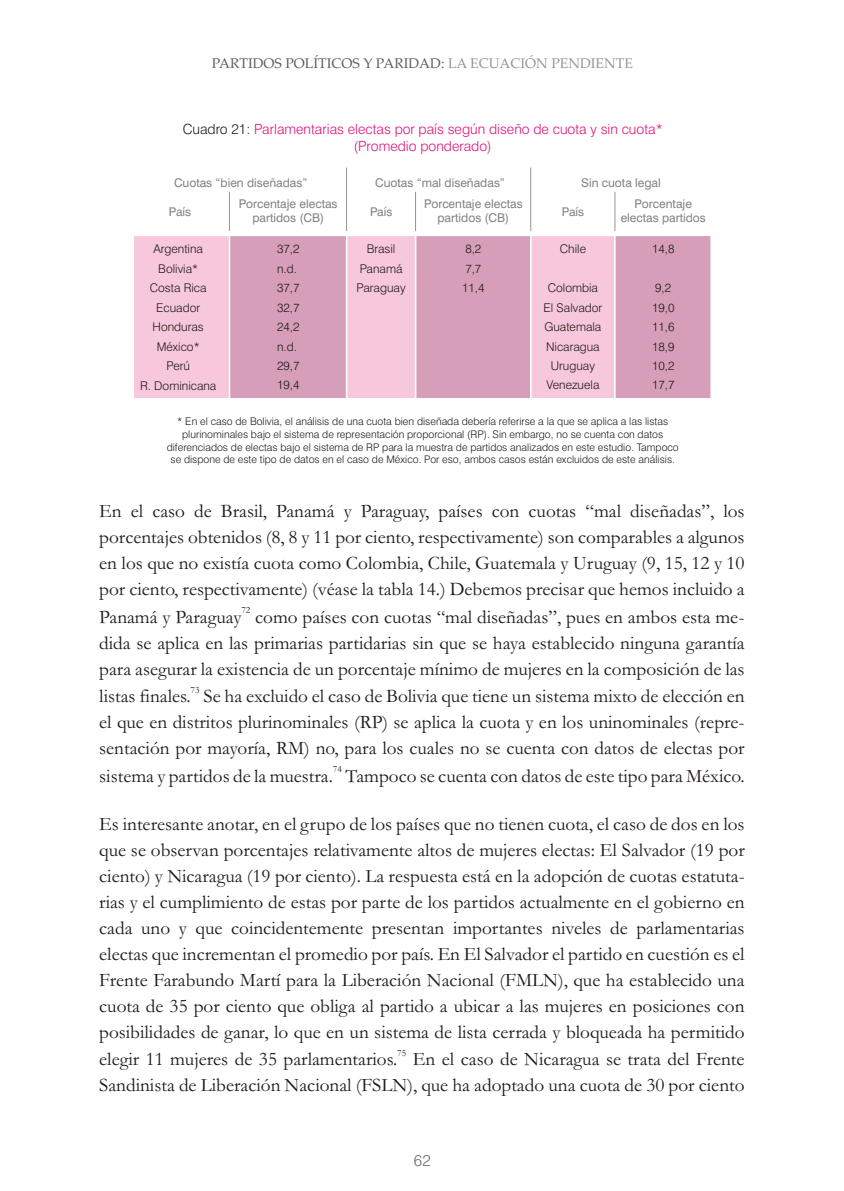
<style>
.page{position:relative;width:844px;height:1191px;background:#fff}
.page>*{position:absolute;margin:0;border:0;box-sizing:border-box;transform-origin:0 0}
.t1{font:19.25px/25.9px "Garamond";color:#1f1a17;text-align:justify}
.t2{font:300 15.75px "Swiss 721 BT";color:#737070}
.t3{font:300 14px/16.8px "Swiss 721 BT";color:#de127a;text-align:center}
.t4{font:14px "Palatino Linotype";color:#615c5c}
.t5{font:300 12.08px/19.4px "Swiss 721 BT";color:#1f1a17;text-align:center}
.t6{font:12.08px/14.3px "Swiss 721 BT";color:#828282;text-align:center}
.t7{font:300 10.5px/12.6px "Swiss 721 BT";color:#1f1a17;text-align:center}
.t8{font:9.62px "Garamond";color:#1f1a17}
.s1{color:#969494}
.s2{color:#1f1a17}
</style>
<div class="page">
<hr style="left:346px;top:168px;width:1px;height:63px;background:#969494">
<hr style="left:229px;top:192px;width:1px;height:39px;background:#969494">
<svg style="left:134px;top:236px;width:577px;height:162px"></svg>
<hr style="left:415px;top:192px;width:1px;height:39px;background:#969494">
<hr style="left:530px;top:168px;width:1px;height:63px;background:#969494">
<hr style="left:614px;top:192px;width:1px;height:39px;background:#969494">
<p class="t4" style="left:212px;top:58px;width:422px">PARTIDOS POLÍTICOS Y PARIDAD: <span class="s1">LA ECUACIÓN PENDIENTE</span></p>
<p class="t3" style="left:183px;top:122px;width:481px"><span class="s2">Cuadro 21:</span> Parlamentarias electas por país según diseño de cuota y sin cuota* (Promedio ponderado)</p>
<p class="t6" style="left:174px;top:177px;width:135px">Cuotas “bien diseñadas”</p>
<p class="t6" style="left:375px;top:177px;width:131px">Cuotas “mal diseñadas”</p>
<p class="t6" style="left:581px;top:177px;width:81px">Sin cuota legal</p>
<p class="t6" style="left:169px;top:206px;width:24px">País</p>
<p class="t6" style="left:239px;top:197px;width:100px">Porcentaje electas partidos (CB)</p>
<p class="t6" style="left:561px;top:206px;width:24px">País</p>
<p class="t5" style="left:559px;top:240px;width:28px">Chile</p>
<p class="t5" style="left:543px;top:279px;width:60px">Colombia<br>El Salvador<br>Guatemala<br>Nicaragua<br>Uruguay<br>Venezuela</p>
<p class="t6" style="left:370px;top:206px;width:24px">País</p>
<p class="t6" style="left:424px;top:197px;width:100px">Porcentaje electas partidos (CB)</p>
<p class="t5" style="left:356px;top:240px;width:51px">Brasil<br>Panamá<br>Paraguay</p>
<p class="t5" style="left:140px;top:240px;width:78px">Argentina<br>Bolivia*<br>Costa Rica<br>Ecuador<br>Honduras<br>México*<br>Perú<br>R. Dominicana</p>
<p class="t5" style="left:277px;top:240px;width:24px;text-align:left">37,2 n.d.<br>37,7<br>32,7<br>24,2 n.d.<br>29,7<br>19,4</p>
<p class="t5" style="left:462px;top:240px;width:24px;text-align:left">8,2<br>7,7<br>11,4</p>
<p class="t6" style="left:620px;top:197px;width:87px">Porcentaje electas partidos</p>
<p class="t5" style="left:652px;top:240px;width:24px">14,8</p>
<p class="t5" style="left:652px;top:279px;width:24px;text-align:left">9,2<br>19,0<br>11,6<br>18,9<br>10,2<br>17,7</p>
<p class="t7" style="left:167px;top:416px;width:513px">* En el caso de Bolivia, el análisis de una cuota bien diseñada debería referirse a la que se aplica a las listas plurinominales bajo el sistema de representación proporcional (RP). Sin embargo, no se cuenta con datos diferenciados de electas bajo el sistema de RP para la muestra de partidos analizados en este estudio. Tampoco se dispone de este tipo de datos en el caso de México. Por eso, ambos casos están excluidos de este análisis.</p>
<p class="t1" style="left:99px;top:500px;width:646px">En el caso de Brasil, Panamá y Paraguay, países con cuotas “mal diseñadas”, los porcentajes obtenidos (8, 8 y 11 por ciento, respectivamente) son comparables a algunos en los que no existía cuota como Colombia, Chile, Guatemala y Uruguay (9, 15, 12 y 10 por ciento, respectivamente) (véase la tabla 14.) Debemos precisar que hemos incluido a</p>
<p class="t8" style="left:241px;top:607px;width:11px">72</p>
<p class="t1" style="left:99px;top:606px;width:646px">Panamá y Paraguay como países con cuotas “mal diseñadas”, pues en ambos esta me&shy;dida se aplica en las primarias partidarias sin que se haya establecido ninguna garantía para asegurar la existencia de un porcentaje mínimo de mujeres en la composición de las</p>
<p class="t8" style="left:190px;top:686px;width:11px">73</p>
<p class="t1" style="left:99px;top:685px;width:646px">listas finales. Se ha excluido el caso de Bolivia que tiene un sistema mixto de elección en el que en distritos plurinominales (RP) se aplica la cuota y en los uninominales (repre&shy;sentación por mayoría, RM) no, para los cuales no se cuenta con datos de electas por</p>
<p class="t8" style="left:333px;top:766px;width:11px">74</p>
<p class="t1" style="left:99px;top:765px;width:646px">sistema y partidos de la muestra. Tampoco se cuenta con datos de este tipo para México.</p>
<p class="t1" style="left:99px;top:813px;width:647px">Es interesante anotar, en el grupo de los países que no tienen cuota, el caso de dos en los que se observan porcentajes relativamente altos de mujeres electas: El Salvador (19 por ciento) y Nicaragua (19 por ciento). La respuesta está en la adopción de cuotas estatuta&shy;rias y el cumplimiento de estas por parte de los partidos actualmente en el gobierno en cada uno y que coincidentemente presentan importantes niveles de parlamentarias electas que incrementan el promedio por país. En El Salvador el partido en cuestión es el Frente Farabundo Martí para la Liberación Nacional (FMLN), que ha establecido una cuota de 35 por ciento que obliga al partido a ubicar a las mujeres en posiciones con posibilidades de ganar, lo que en un sistema de lista cerrada y bloqueada ha permitido</p>
<p class="t8" style="left:397px;top:1049px;width:11px">75</p>
<p class="t1" style="left:99px;top:1048px;width:646px">elegir 11 mujeres de 35 parlamentarios. En el caso de Nicaragua se trata del Frente<br>Sandinista de Liberación Nacional (FSLN), que ha adoptado una cuota de 30 por ciento</p>
<p class="t2" style="left:414px;top:1153px;width:18px">62</p>
</div>
